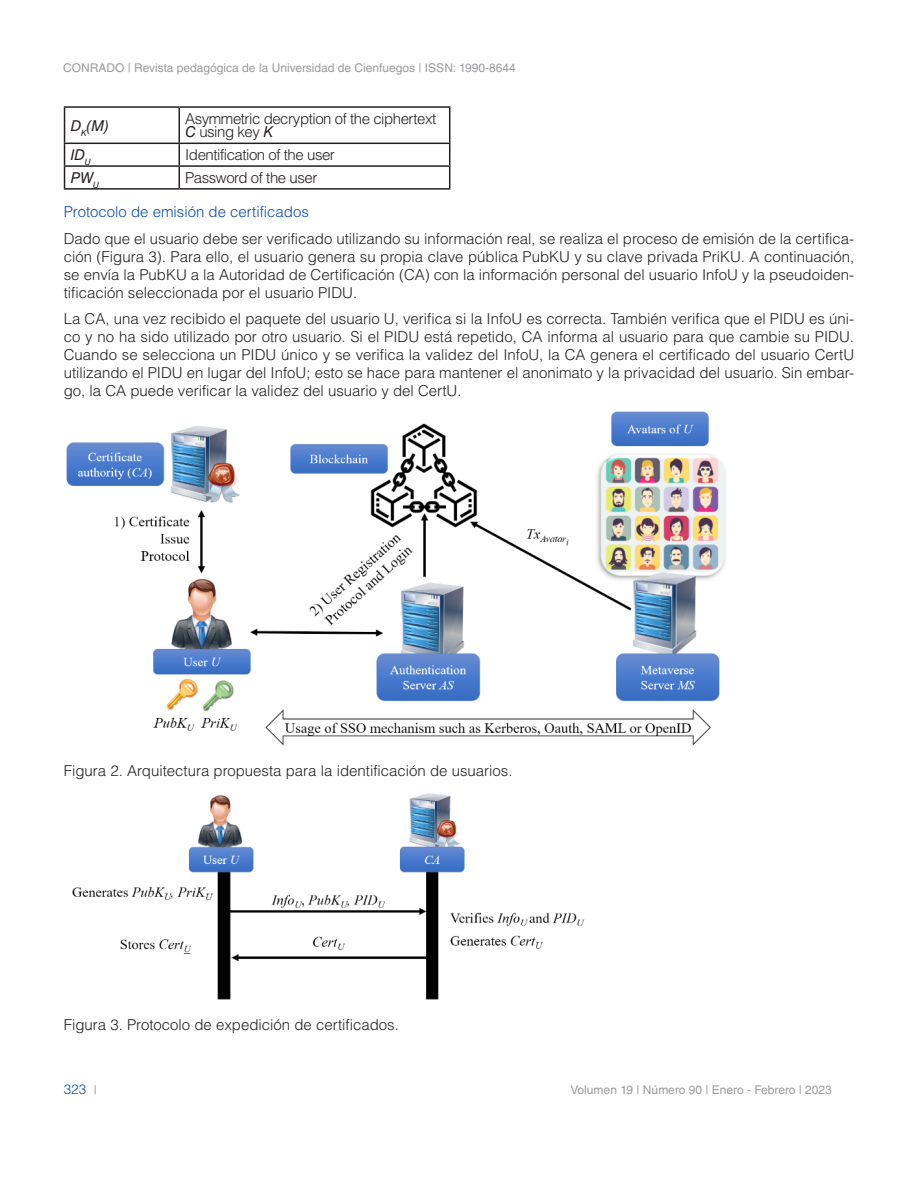
<style>
.page{position:relative;width:918px;height:1188px;background:#fff}
.page>*{position:absolute;margin:0;border:0;box-sizing:border-box;transform-origin:0 0}
.TEXTO{font:300 15px/18px "Helvetica LT Std";color:#231f20;text-align:justify}
.textos_tabla{font:300 15px/13.5px "Helvetica LT Std";letter-spacing:-.03em;color:#231f20}
.TITULOS_AZUL{font:300 15px "Helvetica LT Std";color:#0d4da1}
.textos_tabla-2{font:italic 15px "Helvetica LT Std";color:#231f20}
.t1{font:300 13.5px "Helvetica LT Std";color:#0d4da1}
.t2{font:12px "Helvetica LT Std";color:#999b9e}
.s1{font-weight:400;font-style:italic}
.s2{font-weight:400;font-size:12px;color:#999b9e}
</style>
<div class="page">
<hr style="left:64px;top:106px;width:115px;height:2px;background:#231f20">
<hr style="left:64px;top:108px;width:1px;height:35px;background:#231f20">
<hr style="left:179px;top:106px;width:271px;height:2px;background:#231f20">
<hr style="left:179px;top:108px;width:1px;height:35px;background:#231f20">
<hr style="left:449px;top:108px;width:1px;height:35px;background:#231f20">
<hr style="left:64px;top:143px;width:115px;height:1px;background:#231f20">
<hr style="left:179px;top:143px;width:271px;height:1px;background:#231f20">
<hr style="left:64px;top:165px;width:115px;height:2px;background:#231f20">
<svg style="left:64px;top:144px;width:1px;height:44px"></svg>
<hr style="left:179px;top:165px;width:271px;height:2px;background:#231f20">
<svg style="left:179px;top:144px;width:1px;height:44px"></svg>
<svg style="left:449px;top:144px;width:1px;height:44px"></svg>
<hr style="left:64px;top:188px;width:115px;height:2px;background:#231f20">
<hr style="left:179px;top:188px;width:271px;height:2px;background:#231f20">
<img style="left:66px;top:411px;width:660px;height:335px">
<img style="left:72px;top:793px;width:513px;height:207px">
<p class="t2" style="left:63px;top:61px;width:454px">CONRADO | Revista pedagógica de la Universidad de Cienfuegos | ISSN: 1990-8644</p>
<p class="textos_tabla-2" style="left:71px;top:117px;width:40px">D<sub>K</sub>(M)</p>
<p class="textos_tabla" style="left:185px;top:112px;width:253px">Asymmetric decryption of the ciphertext<br><span class="s1">C</span> using key <span class="s1">K</span></p>
<p class="textos_tabla-2" style="left:71px;top:146px;width:22px">ID<sub>U</sub></p>
<p class="textos_tabla" style="left:185px;top:148px;width:151px">Identification of the user</p>
<p class="textos_tabla-2" style="left:71px;top:169px;width:30px">PW<sub>U</sub></p>
<p class="textos_tabla" style="left:185px;top:171px;width:134px">Password of the user</p>
<p class="TITULOS_AZUL" style="left:64px;top:202px;width:247px">Protocolo de emisión de certificados</p>
<p class="TEXTO" style="left:64px;top:229px;width:792px">Dado que el usuario debe ser verificado utilizando su información real, se realiza el proceso de emisión de la certifica&shy;ción (Figura 3). Para ello, el usuario genera su propia clave pública PubKU y su clave privada PriKU. A continuación, se envía la PubKU a la Autoridad de Certificación (CA) con la información personal del usuario InfoU y la pseudoiden&shy;tificación seleccionada por el usuario PIDU.</p>
<p class="TEXTO" style="left:64px;top:310px;width:792px">La CA, una vez recibido el paquete del usuario U, verifica si la InfoU es correcta. También verifica que el PIDU es úni&shy;co y no ha sido utilizado por otro usuario. Si el PIDU está repetido, CA informa al usuario para que cambie su PIDU.<br>Cuando se selecciona un PIDU único y se verifica la validez del InfoU, la CA genera el certificado del usuario CertU utilizando el PIDU en lugar del InfoU; esto se hace para mantener el anonimato y la privacidad del usuario. Sin embar&shy;go, la CA puede verificar la validez del usuario y del CertU.</p>
<p class="TEXTO" style="left:64px;top:761px;width:450px">Figura 2. Arquitectura propuesta para la identificación de usuarios.</p>
<p class="TEXTO" style="left:64px;top:1015px;width:337px">Figura 3. Protocolo de expedición de certificados.</p>
<p class="t1" style="left:64px;top:1081px;width:35px">323 <span class="s2">|</span></p>
<p class="t2" style="left:571px;top:1083px;width:263px">Volumen 19 | Número 90 | Enero - Febrero | 2023</p>
</div>
